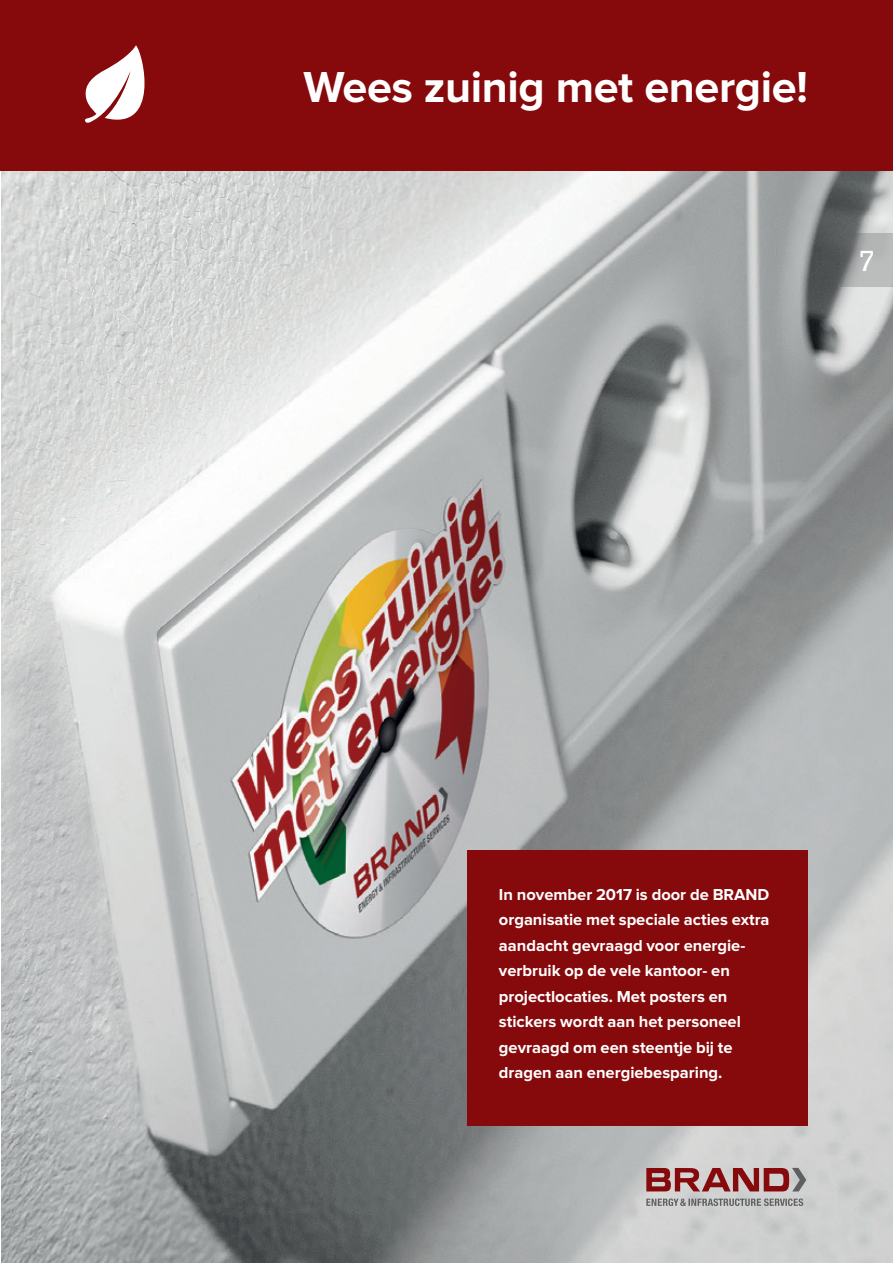
<style>
.page{position:relative;width:893px;height:1263px;background:#fff}
.page>*{position:absolute;margin:0;border:0;box-sizing:border-box;transform-origin:0 0}
.t1{font:700 45px "Proxima Nova";letter-spacing:-.01em;color:#fff}
.t2{font:30px "Berthold Akzidenz Grotesk BE";color:#fff}
.Normaal{font:700 16.5px/25.5px "Proxima Nova";color:#fff}
</style>
<div class="page">
<img style="left:1px;top:170px;width:892px;height:1093px">
<div style="left:0;top:0;width:893px;height:170px;background:#86090c"></div>
<svg style="left:646px;top:1168px;width:160px;height:23px;background:#a56566"></svg>
<svg style="left:646px;top:1198px;width:157px;height:8px"></svg>
<div style="left:468px;top:850px;width:340px;height:275px;background:#86090c"></div>
<svg style="left:840px;top:234px;width:53px;height:53px;background:#a2a3a4"></svg>
<svg style="left:85px;top:45px;width:60px;height:78px"></svg>
<p class="t1" style="left:303px;top:66px;width:506px">Wees zuinig met energie!</p>
<p class="t2" style="left:858px;top:242px;width:19px">7</p>
<p class="Normaal" style="left:499px;top:882px;width:272px">In november 2017 is door de BRAND organisatie met speciale acties extra aandacht gevraagd voor energie&shy;verbruik op de vele kantoor- en projectlocaties. Met posters en stickers wordt aan het personeel gevraagd om een steentje bij te dragen aan energiebesparing.</p>
</div>
